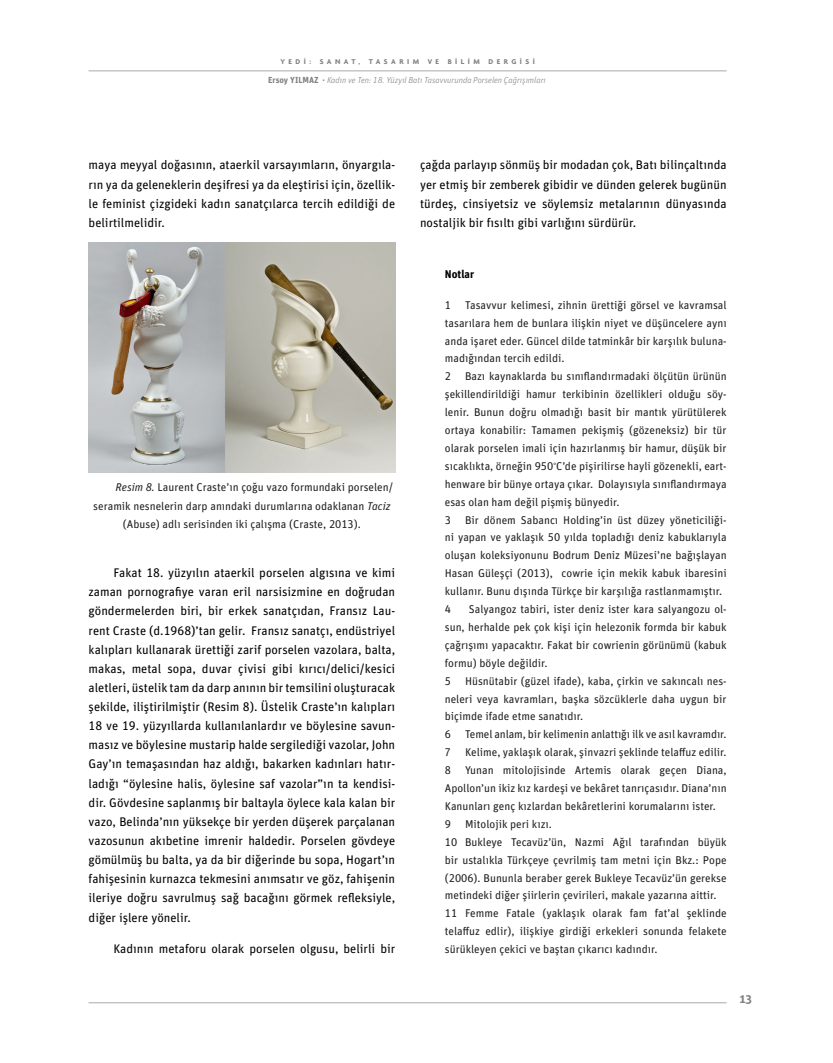
<style>
.page{position:relative;width:833px;height:1063px;background:#fff}
.page>*{position:absolute;margin:0;border:0;box-sizing:border-box;transform-origin:0 0}
.t1{font:12.5px/19.1px "FF Unit Pro";color:#000;text-align:justify}
.t2{font:700 12.5px "Sarre";color:#808285}
.t3{font:11.25px/17.9px "FF Unit Pro";color:#231f20}
.t4{font:700 11.25px "FF Unit Pro";color:#000}
.t5{font:italic 300 8.75px "FF Unit Pro";color:#808285}
.t6{font:700 7.5px "Agenda";letter-spacing:.46em;color:#808285}
.s1{font-weight:700;font-style:normal}
.s2{font-style:italic}
.s3{font-family:"Agenda";font-weight:300}
</style>
<div class="page">
<hr style="left:89px;top:1003px;width:637px;height:1px;background:#a8a9ad">
<hr style="left:89px;top:71px;width:637px;height:1px;background:#a8a9ad">
<img style="left:89px;top:243px;width:306px;height:229px">
<p class="t6" style="left:280px;top:57px;width:256px">YEDİ: SANAT, TASARIM VE BİLİM DERGİSİ</p>
<p class="t5" style="left:268px;top:75px;width:279px"><span class="s1">Ersoy YILMAZ ·</span> Kadın ve Ten: 18. Yüzyıl Batı Tasavvurunda Porselen Çağrışımları</p>
<p class="t1" style="left:89px;top:155px;width:308px">maya meyyal doğasının, ataerkil varsayımların, önyargıla&shy;rın ya da geleneklerin deşifresi ya da eleştirisi için, özellik&shy;le feminist çizgideki kadın sanatçılarca tercih edildiği de belirtilmelidir.</p>
<p class="t3" style="left:116px;top:477px;width:279px"><span class="s2">Resim 8.</span> Laurent Craste’ın çoğu vazo formundaki porselen/</p>
<p class="t3" style="left:93px;top:496px;width:299px">seramik nesnelerin darp anındaki durumlarına odaklanan <span class="s2">Taciz</span></p>
<p class="t3" style="left:123px;top:515px;width:239px">(Abuse) adlı serisinden iki çalışma (Craste, 2013).</p>
<p class="t1" style="left:89px;top:563px;width:308px;text-indent:25px">Fakat 18. yüzyılın ataerkil porselen algısına ve kimi zaman pornografiye varan eril narsisizmine en doğrudan göndermelerden biri, bir erkek sanatçıdan, Fransız Lau&shy;rent Craste (d.1968)’tan gelir. Fransız sanatçı, endüstriyel kalıpları kullanarak ürettiği zarif porselen vazolara, balta, makas, metal sopa, duvar çivisi gibi kırıcı/delici/kesici aletleri, üstelik tam da darp anının bir temsilini oluşturacak şekilde, iliştirilmiştir (Resim 8). Üstelik Craste’ın kalıpları 18 ve 19. yüzyıllarda kullanılanlardır ve böylesine savun&shy;masız ve böylesine mustarip halde sergilediği vazolar, John Gay’ın temaşasından haz aldığı, bakarken kadınları hatır&shy;ladığı “öylesine halis, öylesine saf vazolar”ın ta kendisi&shy;dir. Gövdesine saplanmış bir baltayla öylece kala kalan bir vazo, Belinda’nın yüksekçe bir yerden düşerek parçalanan vazosunun akıbetine imrenir haldedir. Porselen gövdeye gömülmüş bu balta, ya da bir diğerinde bu sopa, Hogart’ın fahişesinin kurnazca tekmesini anımsatır ve göz, fahişenin ileriye doğru savrulmuş sağ bacağını görmek refleksiyle, diğer işlere yönelir.</p>
<p class="t1" style="left:113px;top:939px;width:283px">Kadının metaforu olarak porselen olgusu, belirli bir</p>
<p class="t1" style="left:420px;top:155px;width:308px">çağda parlayıp sönmüş bir modadan çok, Batı bilinçaltında yer etmiş bir zemberek gibidir ve dünden gelerek bugünün türdeş, cinsiyetsiz ve söylemsiz metalarının dünyasında nostaljik bir fısıltı gibi varlığını sürdürür.</p>
<p class="t4" style="left:445px;top:265px;width:31px">Notlar</p>
<p class="t3" style="left:445px;top:295px;width:283px">1 Tasavvur kelimesi, zihnin ürettiği görsel ve kavramsal tasarılara hem de bunlara ilişkin niyet ve düşüncelere aynı anda işaret eder. Güncel dilde tatminkâr bir karşılık buluna&shy;madığından tercih edildi.<br>2 Bazı kaynaklarda bu sınıflandırmadaki ölçütün ürünün şekillendirildiği hamur terkibinin özellikleri olduğu söy&shy;lenir. Bunun doğru olmadığı basit bir mantık yürütülerek ortaya konabilir: Tamamen pekişmiş (gözeneksiz) bir tür olarak porselen imali için hazırlanmış bir hamur, düşük bir sıcaklıkta, örneğin 950<span class="s3">°</span>C’de pişirilirse hayli gözenekli, eart&shy;henware bir bünye ortaya çıkar. Dolayısıyla sınıflandırmaya esas olan ham değil pişmiş bünyedir.<br>3 Bir dönem Sabancı Holding’in üst düzey yöneticiliği&shy;ni yapan ve yaklaşık 50 yılda topladığı deniz kabuklarıyla oluşan koleksiyonunu Bodrum Deniz Müzesi’ne bağışlayan Hasan Güleşçi (2013), cowrie için mekik kabuk ibaresini kullanır. Bunu dışında Türkçe bir karşılığa rastlanmamıştır.<br>4</p>
<p class="t3" style="left:445px;top:600px;width:283px;text-indent:24px">Salyangoz tabiri, ister deniz ister kara salyangozu ol&shy;sun, herhalde pek çok kişi için helezonik formda bir kabuk çağrışımı yapacaktır. Fakat bir cowrienin görünümü (kabuk formu) böyle değildir.<br>5 Hüsnütabir (güzel ifade), kaba, çirkin ve sakıncalı nes&shy;neleri veya kavramları, başka sözcüklerle daha uygun bir biçimde ifade etme sanatıdır.<br>6 Temel anlam, bir kelimenin anlattığı ilk ve asıl kavramdır.<br>7 Kelime, yaklaşık olarak, şinvazri şeklinde telaffuz edilir.<br>8 Yunan mitolojisinde Artemis olarak geçen Diana, Apollon’un ikiz kız kardeşi ve bekâret tanrıçasıdır. Diana’nın Kanunları genç kızlardan bekâretlerini korumalarını ister.<br>9 Mitolojik peri kızı.<br>10 Bukleye Tecavüz’ün, Nazmi Ağıl tarafından büyük bir ustalıkla Türkçeye çevrilmiş tam metni için Bkz.: Pope (2006). Bununla beraber gerek Bukleye Tecavüz’ün gerekse metindeki diğer şiirlerin çevirileri, makale yazarına aittir.<br>11 Femme Fatale (yaklaşık olarak fam fat’al şeklinde telaffuz edlir), ilişkiye girdiği erkekleri sonunda felakete sürükleyen çekici ve baştan çıkarıcı kadındır.</p>
<p class="t2" style="left:740px;top:991px;width:14px">13</p>
</div>
